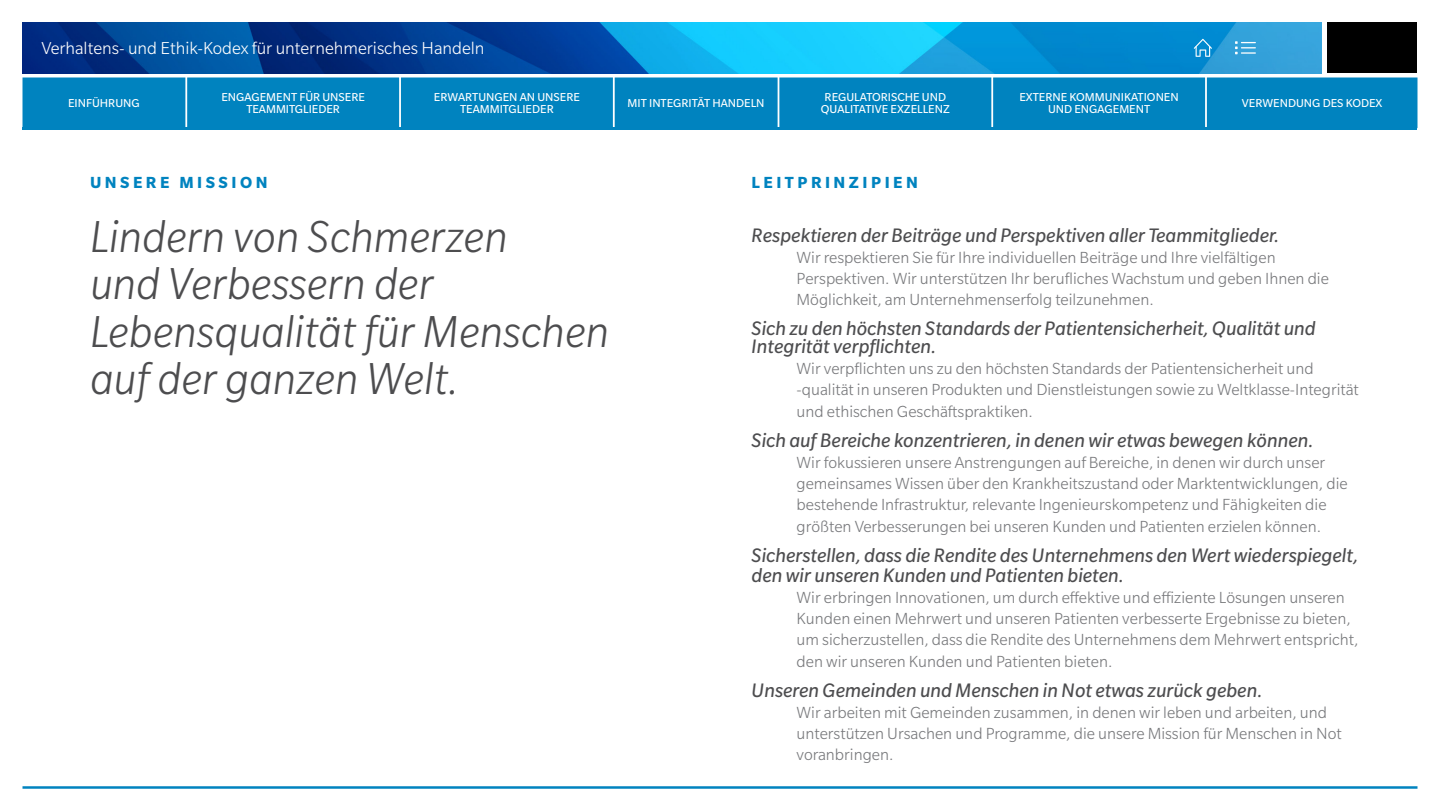
<style>
.page{position:relative;width:1440px;height:810px;background:#fff}
.page>*{position:absolute;margin:0;border:0;box-sizing:border-box;transform-origin:0 0}
.t1{font:italic 300 48.75px/47.5px "Slate Pro";color:#4d4d4f}
.t2{font:italic 21.25px/17.5px "Slate Pro";color:#4d4d4f}
.t3{font:300 18.75px "Slate Pro";color:#fff}
.t4{font:300 17.5px/21.2px "Slate Pro";color:#78797c}
.t5{font:700 17.5px "Slate Pro";letter-spacing:.2em;color:#0083bf}
.t6{font:12.5px/12.5px "Slate Pro";color:#fff;text-align:center}
</style>
<div class="page">
<img style="left:22px;top:22px;width:1300px;height:51px">
<div style="left:1328px;top:22px;width:90px;height:51px;background:#000"></div>
<svg style="left:1194px;top:39px;width:18px;height:18px"></svg>
<div style="left:23px;top:78px;width:162px;height:50px;background:#0083bf"></div>
<div style="left:615px;top:78px;width:162px;height:50px;background:#0083bf"></div>
<div style="left:188px;top:78px;width:211px;height:50px;background:#0083bf"></div>
<div style="left:780px;top:78px;width:211px;height:50px;background:#0083bf"></div>
<div style="left:402px;top:78px;width:210px;height:50px;background:#0083bf"></div>
<div style="left:401px;top:78px;width:212px;height:50px;border:1px solid #0083bf"></div>
<div style="left:994px;top:78px;width:210px;height:50px;background:#0083bf"></div>
<div style="left:993px;top:78px;width:212px;height:50px;border:1px solid #0083bf"></div>
<div style="left:1208px;top:78px;width:209px;height:50px;background:#0083bf"></div>
<div style="left:1207px;top:78px;width:211px;height:50px;border:1px solid #0083bf"></div>
<svg style="left:1235px;top:41px;width:21px;height:13px"></svg>
<hr style="left:22px;top:786px;width:1396px;height:3px;background:#0083bf">
<hr style="left:22px;top:127px;width:1396px;height:2px;background:#0083bf">
<p class="t3" style="left:41px;top:38px;width:445px">Verhaltens- und Ethik-Kodex für unternehmerisches Handeln</p>
<p class="t6" style="left:221px;top:90px;width:145px">ENGAGEMENT FÜR UNSERE<br>TEAMMITGLIEDER</p>
<p class="t6" style="left:821px;top:90px;width:130px">REGULATORISCHE UND<br>QUALITATIVE EXZELLENZ</p>
<p class="t6" style="left:434px;top:90px;width:147px">ERWARTUNGEN AN UNSERE<br>TEAMMITGLIEDER</p>
<p class="t6" style="left:1019px;top:90px;width:161px">EXTERNE KOMMUNIKATIONEN<br>UND ENGAGEMENT</p>
<p class="t6" style="left:1242px;top:97px;width:142px">VERWENDUNG DES KODEX</p>
<p class="t6" style="left:68px;top:97px;width:73px">EINFÜHRUNG</p>
<p class="t6" style="left:628px;top:97px;width:138px">MIT INTEGRITÄT HANDELN</p>
<p class="t5" style="left:90px;top:172px;width:179px">UNSERE MISSION</p>
<h1 class="t1" style="left:90px;top:212px;width:521px">Lindern von Schmerzen<br>und Verbessern der<br>Lebensqualität für Menschen auf der ganzen Welt.</h1>
<p class="t5" style="left:752px;top:172px;width:168px">LEITPRINZIPIEN</p>
<p class="t2" style="left:752px;top:226px;width:529px">Respektieren der Beiträge und Perspektiven aller Teammitglieder.</p>
<p class="t4" style="left:797px;top:247px;width:534px">Wir respektieren Sie für Ihre individuellen Beiträge und Ihre vielfältigen<br>Perspektiven. Wir unterstützen Ihr berufliches Wachstum und geben Ihnen die<br>Möglichkeit, am Unternehmenserfolg teilzunehmen.</p>
<p class="t2" style="left:752px;top:320px;width:566px">Sich zu den höchsten Standards der Patientensicherheit, Qualität und<br>Integrität verpflichten.</p>
<p class="t4" style="left:797px;top:358px;width:564px">Wir verpflichten uns zu den höchsten Standards der Patientensicherheit und -qualität in unseren Produkten und Dienstleistungen sowie zu Weltklasse-Integrität und ethischen Geschäftspraktiken.</p>
<p class="t2" style="left:752px;top:431px;width:563px">Sich auf Bereiche konzentrieren, in denen wir etwas bewegen können.</p>
<p class="t4" style="left:797px;top:452px;width:553px">Wir fokussieren unsere Anstrengungen auf Bereiche, in denen wir durch unser gemeinsames Wissen über den Krankheitszustand oder Marktentwicklungen, die bestehende Infrastruktur, relevante Ingenieurskompetenz und Fähigkeiten die größten Verbesserungen bei unseren Kunden und Patienten erzielen können.</p>
<p class="t2" style="left:752px;top:545px;width:608px;line-height:20px">Sicherstellen, dass die Rendite des Unternehmens den Wert wiederspiegelt, den wir unseren Kunden und Patienten bieten.</p>
<p class="t4" style="left:797px;top:587px;width:563px">Wir erbringen Innovationen, um durch effektive und effiziente Lösungen unseren Kunden einen Mehrwert und unseren Patienten verbesserte Ergebnisse zu bieten, um sicherzustellen, dass die Rendite des Unternehmens dem Mehrwert entspricht, den wir unseren Kunden und Patienten bieten.</p>
<p class="t2" style="left:752px;top:681px;width:512px">Unseren Gemeinden und Menschen in Not etwas zurück geben.</p>
<p class="t4" style="left:797px;top:702px;width:547px">Wir arbeiten mit Gemeinden zusammen, in denen wir leben und arbeiten, und unterstützen Ursachen und Programme, die unsere Mission für Menschen in Not voranbringen.</p>
</div>
